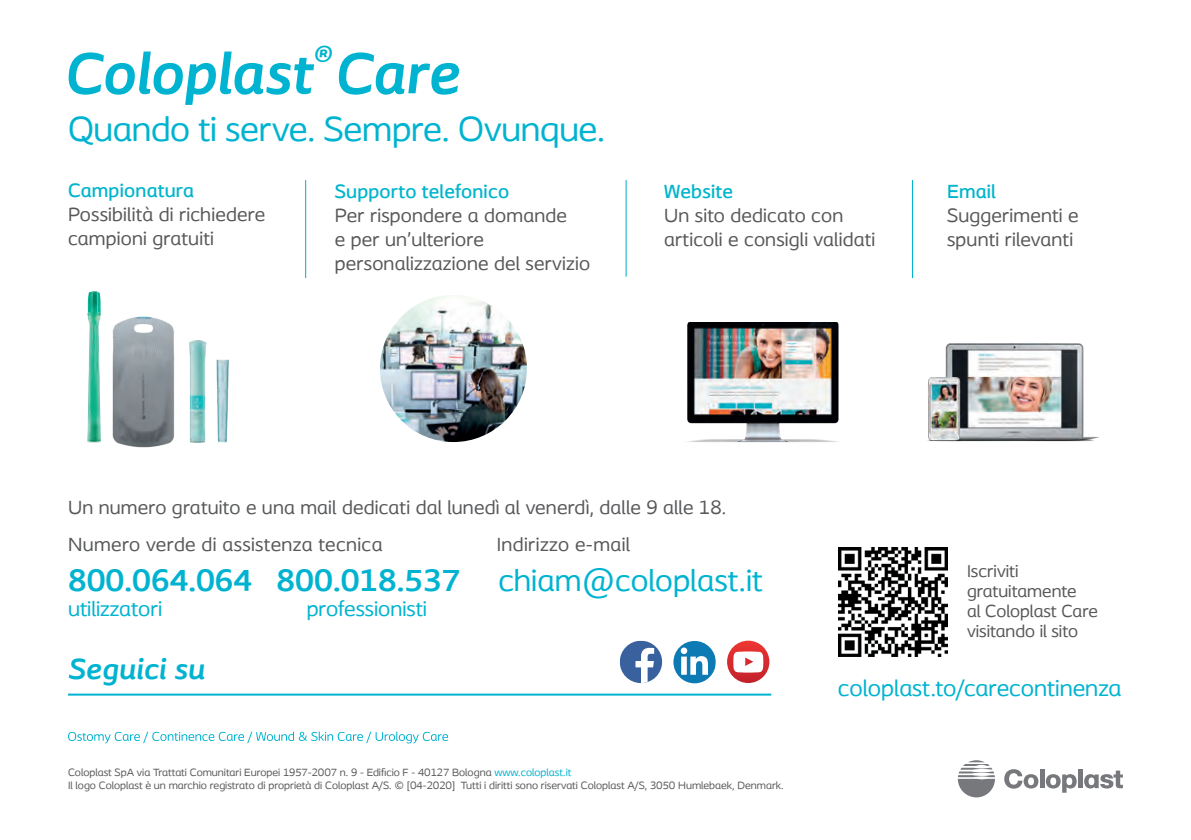
<style>
.page{position:relative;width:1191px;height:840px;background:#fff}
.page>*{position:absolute;margin:0;border:0;box-sizing:border-box;transform-origin:0 0}
.t1{font:italic 700 60px "Coloplast";letter-spacing:-.005em;color:#00b3d0}
.t2{font:36px "Coloplast";letter-spacing:-.01em;color:#00b3d0}
.t3{font:700 32px "Coloplast";color:#00b3d0}
.t4{font:italic 700 30px "Coloplast";letter-spacing:.01em;color:#00b3d0}
.t5{font:24px "Coloplast";color:#00b3d0}
.t6{font:22px "Coloplast";color:#00b3d0}
.t7{font:20px/24px "Coloplast";letter-spacing:.01em;color:#57585a}
.t8{font:500 20px "Coloplast";letter-spacing:.01em;color:#00b5cc}
.t9{font:18px/20px "Coloplast";color:#57585a}
.t10{font:11px/13px "Coloplast";color:#57585a}
.s1{font-weight:400}
.s2{color:#00b3d0}
</style>
<div class="page">
<svg style="left:620px;top:640px;width:43px;height:44px"></svg>
<svg style="left:673px;top:641px;width:43px;height:43px"></svg>
<svg style="left:726px;top:638px;width:45px;height:46px"></svg>
<svg style="left:727px;top:640px;width:42px;height:42px"></svg>
<svg style="left:733px;top:651px;width:30px;height:21px"></svg>
<hr style="left:68px;top:693px;width:703px;height:2px;background:#00b3d0">
<svg style="left:68px;top:731px;width:380px;height:12px"></svg>
<svg style="left:1004px;top:769px;width:34px;height:19px"></svg>
<hr style="left:1040px;top:769px;width:4px;height:18px;background:#76787b">
<hr style="left:1078px;top:769px;width:4px;height:18px;background:#76787b">
<svg style="left:1045px;top:774px;width:31px;height:18px"></svg>
<svg style="left:1084px;top:770px;width:39px;height:18px"></svg>
<svg style="left:957px;top:760px;width:38px;height:37px"></svg>
<img style="left:687px;top:322px;width:152px;height:120px">
<img style="left:937px;top:343px;width:161px;height:99px">
<img style="left:927px;top:377px;width:35px;height:64px">
<hr style="left:625px;top:180px;width:1px;height:96px;background:#00b3d0">
<hr style="left:305px;top:180px;width:1px;height:98px;background:#00b3d0">
<hr style="left:912px;top:180px;width:1px;height:98px;background:#00b3d0">
<img style="left:380px;top:295px;width:147px;height:147px;border-radius:73px">
<img style="left:839px;top:547px;width:109px;height:109px">
<img style="left:216px;top:359px;width:13px;height:83px">
<img style="left:189px;top:340px;width:18px;height:102px">
<img style="left:87px;top:291px;width:13px;height:151px">
<img style="left:112px;top:316px;width:63px;height:132px">
<h1 class="t1" style="left:64px;top:37px;width:397px">Coloplast<sup>®</sup> Care</h1>
<h2 class="t2" style="left:68px;top:108px;width:538px">Quando ti serve. Sempre. Ovunque.</h2>
<p class="t8" style="left:335px;top:179px;width:176px">Supporto telefonico</p>
<p class="t7" style="left:335px;top:202px;width:257px">Per rispondere a domande<br>e per un’ulteriore personalizzazione del servizio</p>
<p class="t8" style="left:68px;top:178px;width:127px">Campionatura</p>
<p class="t7" style="left:68px;top:202px;width:199px">Possibilità di richiedere campioni gratuiti</p>
<p class="t8" style="left:664px;top:179px;width:70px">Website</p>
<p class="t7" style="left:664px;top:202px;width:213px">Un sito dedicato con articoli e consigli validati</p>
<p class="t8" style="left:947px;top:179px;width:50px">Email</p>
<p class="t7" style="left:947px;top:202px;width:133px">Suggerimenti e spunti rilevanti</p>
<p class="t7" style="left:68px;top:488px;width:659px;line-height:37px">Un numero gratuito e una mail dedicati dal lunedì al venerdì, dalle 9 alle 18.<br>Numero verde di assistenza tecnica</p>
<p class="t7" style="left:497px;top:531px;width:135px">Indirizzo e-mail</p>
<h3 class="t3" style="left:68px;top:560px;width:696px">800.064.064 800.018.537 <span class="s1">chiam@coloplast.it</span></h3>
<p class="t6" style="left:68px;top:594px;width:96px">utilizzatori</p>
<p class="t6" style="left:307px;top:594px;width:122px">professionisti</p>
<h3 class="t4" style="left:68px;top:650px;width:138px">Seguici su</h3>
<p class="t10" style="left:68px;top:765px;width:717px">Coloplast SpA via Trattati Comunitari Europei 1957-2007 n. 9 - Edificio F - 40127 Bologna <span class="s2">www.coloplast.it<br></span>Il logo Coloplast è un marchio registrato di proprietà di Coloplast A/S. © [04-2020] Tutti i diritti sono riservati Coloplast A/S, 3050 Humlebaek, Denmark.</p>
<p class="t9" style="left:967px;top:560px;width:132px">Iscriviti gratuitamente<br>al Coloplast Care visitando il sito</p>
<p class="t5" style="left:838px;top:672px;width:285px">coloplast.to/carecontinenza</p>
</div>
